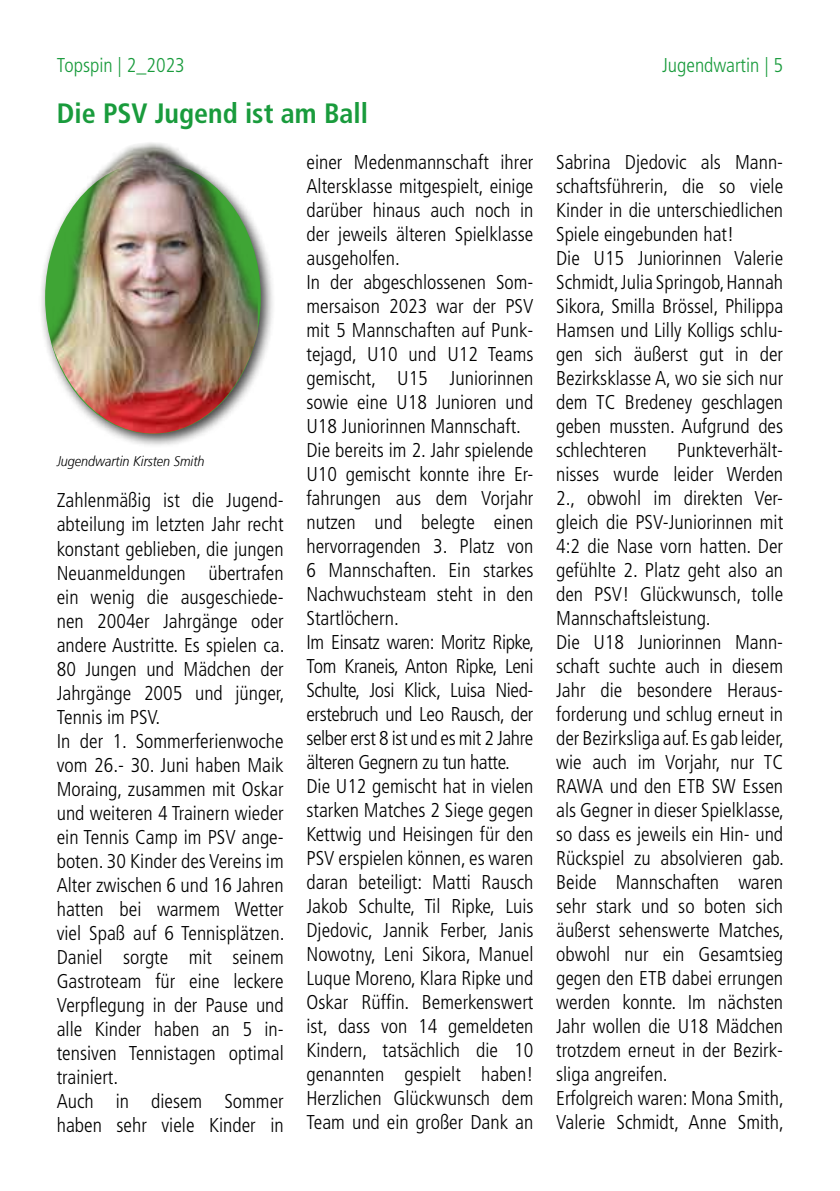
<style>
.page{position:relative;width:840px;height:1191px;background:#fff}
.page>*{position:absolute;margin:0;border:0;box-sizing:border-box;transform-origin:0 0}
.t1{font:700 condensed 28px "Frutiger LT Std";color:#199b3c}
.t2{font:300 condensed 20px/24px "Frutiger LT Std";color:#000}
.t3{font:300 condensed 20px "Frutiger LT Std";color:#199b3c}
.t4{font:italic 300 14px "Frutiger";color:#000;scale:.9 1}
</style>
<div class="page">
<div style="left:38px;top:155px;width:237px;height:293px;background:#000;opacity:.75"></div>
<img style="left:43px;top:142px;width:214px;height:291px">
<p class="t3" style="left:57px;top:53px;width:130px">Topspin | 2_2023</p>
<p class="t3" style="left:661px;top:53px;width:123px">Jugendwartin | 5</p>
<h1 class="t1" style="left:57px;top:97px;width:313px">Die PSV Jugend ist am Ball</h1>
<p class="t4" style="left:57px;top:453px;width:166px">Jugendwartin Kirsten Smith</p>
<p class="t2" style="left:57px;top:489px;width:229px">Zahlenmäßig ist die Jugend&shy;abteilung im letzten Jahr recht konstant geblieben, die jungen<br>Neuanmeldungen übertrafen ein wenig die ausgeschiede&shy;nen 2004er Jahrgänge oder andere Austritte. Es spielen ca.<br>80 Jungen und Mädchen der<br>Jahrgänge 2005 und jünger,<br>Tennis im PSV.<br>In der 1. Sommerferienwoche vom 26.- 30. Juni haben Maik<br>Moraing, zusammen mit Oskar und weiteren 4 Trainern wieder ein Tennis Camp im PSV ange&shy;boten. 30 Kinder des Vereins im<br>Alter zwischen 6 und 16 Jahren hatten bei warmem Wetter viel Spaß auf 6 Tennisplätzen.<br>Daniel sorgte mit seinem<br>Gastroteam für eine leckere<br>Verpflegung in der Pause und alle Kinder haben an 5 in&shy;tensiven Tennistagen optimal trainiert.<br>Auch in diesem Sommer haben sehr viele Kinder in</p>
<p class="t2" style="left:306px;top:150px;width:229px">einer Medenmannschaft ihrer<br>Altersklasse mitgespielt, einige darüber hinaus auch noch in der jeweils älteren Spielklasse ausgeholfen.<br>In der abgeschlossenen Som&shy;mersaison 2023 war der PSV mit 5 Mannschaften auf Punk&shy;tejagd, U10 und U12 Teams gemischt, U15 Juniorinnen sowie eine U18 Junioren und<br>U18 Juniorinnen Mannschaft.<br>Die bereits im 2. Jahr spielende<br>U10 gemischt konnte ihre Er&shy;fahrungen aus dem Vorjahr nutzen und belegte einen hervorragenden 3. Platz von<br>6 Mannschaften. Ein starkes<br>Nachwuchsteam steht in den<br>Startlöchern.<br>Im Einsatz waren: Moritz Ripke,<br>Tom Kraneis, Anton Ripke, Leni<br>Schulte, Josi Klick, Luisa Nied&shy;erstebruch und Leo Rausch, der selber erst 8 ist und es mit 2 Jahre älteren Gegnern zu tun hatte.<br>Die U12 gemischt hat in vielen starken Matches 2 Siege gegen<br>Kettwig und Heisingen für den<br>PSV erspielen können, es waren daran beteiligt: Matti Rausch<br>Jakob Schulte, Til Ripke, Luis<br>Djedovic, Jannik Ferber, Janis<br>Nowotny, Leni Sikora, Manuel<br>Luque Moreno, Klara Ripke und<br>Oskar Rüffin. Bemerkenswert ist, dass von 14 gemeldeten<br>Kindern, tatsächlich die 10 genannten gespielt haben!<br>Herzlichen Glückwunsch dem<br>Team und ein großer Dank an</p>
<p class="t2" style="left:556px;top:150px;width:228px">Sabrina Djedovic als Mann&shy;schaftsführerin, die so viele<br>Kinder in die unterschiedlichen<br>Spiele eingebunden hat!<br>Die U15 Juniorinnen Valerie<br>Schmidt, Julia Springob, Hannah<br>Sikora, Smilla Brössel, Philippa<br>Hamsen und Lilly Kolligs schlu&shy;gen sich äußerst gut in der<br>Bezirksklasse A, wo sie sich nur dem TC Bredeney geschlagen geben mussten. Aufgrund des schlechteren</p>
<p class="t2" style="left:556px;top:438px;width:229px;text-indent:121px">Punkteverhält&shy;nisses wurde leider Werden<br>2., obwohl im direkten Ver&shy;gleich die PSV-Juniorinnen mit<br>4:2 die Nase vorn hatten. Der gefühlte 2. Platz geht also an den PSV! Glückwunsch, tolle<br>Mannschaftsleistung.<br>Die U18 Juniorinnen Mann&shy;schaft suchte auch in diesem<br>Jahr die besondere Heraus&shy;forderung und schlug erneut in der Bezirksliga auf. Es gab leider, wie auch im Vorjahr, nur TC<br>RAWA und den ETB SW Essen als Gegner in dieser Spielklasse, so dass es jeweils ein Hin- und<br>Rückspiel zu absolvieren gab.<br>Beide Mannschaften waren sehr stark und so boten sich äußerst sehenswerte Matches, obwohl nur ein Gesamtsieg gegen den ETB dabei errungen werden konnte. Im nächsten<br>Jahr wollen die U18 Mädchen trotzdem erneut in der Bezirk&shy;sliga angreifen.<br>Erfolgreich waren: Mona Smith,<br>Valerie Schmidt, Anne Smith,</p>
</div>
